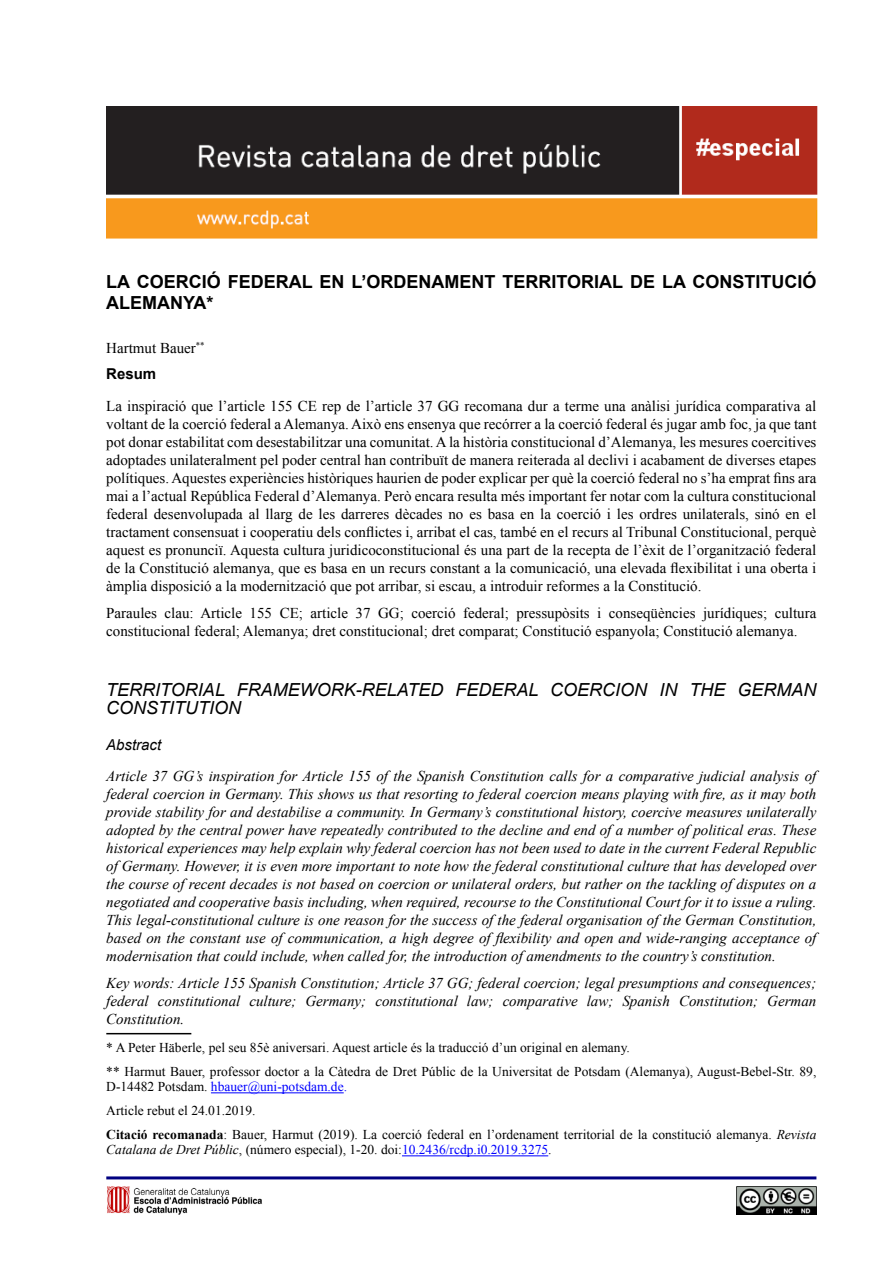
<style>
.page{position:relative;width:893px;height:1263px;background:#fff}
.page>*{position:absolute;margin:0;border:0;box-sizing:border-box;transform-origin:0 0}
.t1{font:italic 18px/18px "Arial";color:#000}
.t2{font:700 18px/21px "Arial";color:#000}
.t3{font:15px/18px "Times New Roman";color:#000;text-align:justify}
.t4{font:italic 15px/18px "Times New Roman";color:#000;text-align:justify}
.t5{font:italic 15px "Arial";color:#000}
.t6{font:700 15px "Arial";color:#000}
.t7{font:13.5px/24px "Times New Roman";color:#000}
.s1{color:#00f}
.s2{font-weight:700}
.s3{font-style:italic}
</style>
<div class="page">
<hr style="left:106px;top:1176px;width:710px;height:3px;background:#000080">
<img style="left:737px;top:1187px;width:79px;height:27px">
<img style="left:107px;top:1187px;width:155px;height:28px">
<img style="left:106px;top:106px;width:711px;height:133px">
<hr style="left:106px;top:1033px;width:85px;height:1px;background:#000">
<hr style="left:211px;top:1092px;width:133px;height:1px;background:#00f">
<hr style="left:402px;top:1155px;width:146px;height:1px;background:#00f">
<p class="t2" style="left:106px;top:272px;width:712px">LA COERCIÓ FEDERAL EN L’ORDENAMENT TERRITORIAL DE LA CONSTITUCIÓ<br>ALEMANYA*</p>
<p class="t3" style="left:106px;top:338px;width:100px">Hartmut Bauer<sup>**</sup></p>
<p class="t6" style="left:106px;top:364px;width:52px">Resum</p>
<p class="t3" style="left:106px;top:396px;width:712px">La inspiració que l’article 155 CE rep de l’article 37 GG recomana dur a terme una anàlisi jurídica comparativa al voltant de la coerció federal a Alemanya. Això ens ensenya que recórrer a la coerció federal és jugar amb foc, ja que tant pot donar estabilitat com desestabilitzar una comunitat. A la història constitucional d’Alemanya, les mesures coercitives adoptades unilateralment pel poder central han contribuït de manera reiterada al declivi i acabament de diverses etapes polítiques. Aquestes experiències històriques haurien de poder explicar per què la coerció federal no s’ha emprat fins ara mai a l’actual República Federal d’Alemanya. Però encara resulta més important fer notar com la cultura constitucional federal desenvolupada al llarg de les darreres dècades no es basa en la coerció i les ordres unilaterals, sinó en el tractament consensuat i cooperatiu dels conflictes i, arribat el cas, també en el recurs al Tribunal Constitucional, perquè aquest es pronunciï. Aquesta cultura juridicoconstitucional és una part de la recepta de l’èxit de l’organització federal de la Constitució alemanya, que es basa en un recurs constant a la comunicació, una elevada flexibilitat i una oberta i àmplia disposició a la modernització que pot arribar, si escau, a introduir reformes a la Constitució.</p>
<p class="t3" style="left:106px;top:603px;width:712px">Paraules clau: Article 155 CE; article 37 GG; coerció federal; pressupòsits i conseqüències jurídiques; cultura constitucional federal; Alemanya; dret constitucional; dret comparat; Constitució espanyola; Constitució alemanya.</p>
<p class="t1" style="left:106px;top:680px;width:712px">TERRITORIAL FRAMEWORK-RELATED FEDERAL COERCION IN THE GERMAN<br>CONSTITUTION</p>
<p class="t5" style="left:106px;top:735px;width:57px">Abstract</p>
<p class="t4" style="left:106px;top:767px;width:712px">Article 37 GG’s inspiration for Article 155 of the Spanish Constitution calls for a comparative judicial analysis of federal coercion in Germany. This shows us that resorting to federal coercion means playing with fire, as it may both provide stability for and destabilise a community. In Germany’s constitutional history, coercive measures unilaterally adopted by the central power have repeatedly contributed to the decline and end of a number of political eras. These historical experiences may help explain why federal coercion has not been used to date in the current Federal Republic of Germany. However, it is even more important to note how the federal constitutional culture that has developed over the course of recent decades is not based on coercion or unilateral orders, but rather on the tackling of disputes on a negotiated and cooperative basis including, when required, recourse to the Constitutional Court for it to issue a ruling.<br>This legal-constitutional culture is one reason for the success of the federal organisation of the German Constitution, based on the constant use of communication, a high degree of flexibility and open and wide-ranging acceptance of modernisation that could include, when called for, the introduction of amendments to the country’s constitution.</p>
<p class="t4" style="left:106px;top:974px;width:712px">Key words: Article 155 Spanish Constitution; Article 37 GG; federal coercion; legal presumptions and consequences; federal constitutional culture; Germany; constitutional law; comparative law; Spanish Constitution; German Constitution.</p>
<p class="t7" style="left:106px;top:1036px;width:712px">* A Peter Häberle, pel seu 85è aniversari. Aquest article és la traducció d’un original en alemany.<br>** Harmut Bauer, professor doctor a la Càtedra de Dret Públic de la Universitat de Potsdam (Alemanya), August-Bebel-Str. 89,</p>
<p class="t7" style="left:106px;top:1075px;width:712px">D-14482 Potsdam. <span class="s1">hbauer@uni-potsdam.de.<br></span>Article rebut el 24.01.2019.<br><span class="s2">Citació recomanada</span>: Bauer, Harmut (2019). La coerció federal en l’ordenament territorial de la constitució alemanya. <span class="s3">Revista</span></p>
<p class="t7" style="left:106px;top:1138px;width:447px"><span class="s3">Catalana de Dret Públic</span>, (número especial), 1-20. doi:<span class="s1">10.2436/rcdp.i0.2019.3275</span>.</p>
</div>
